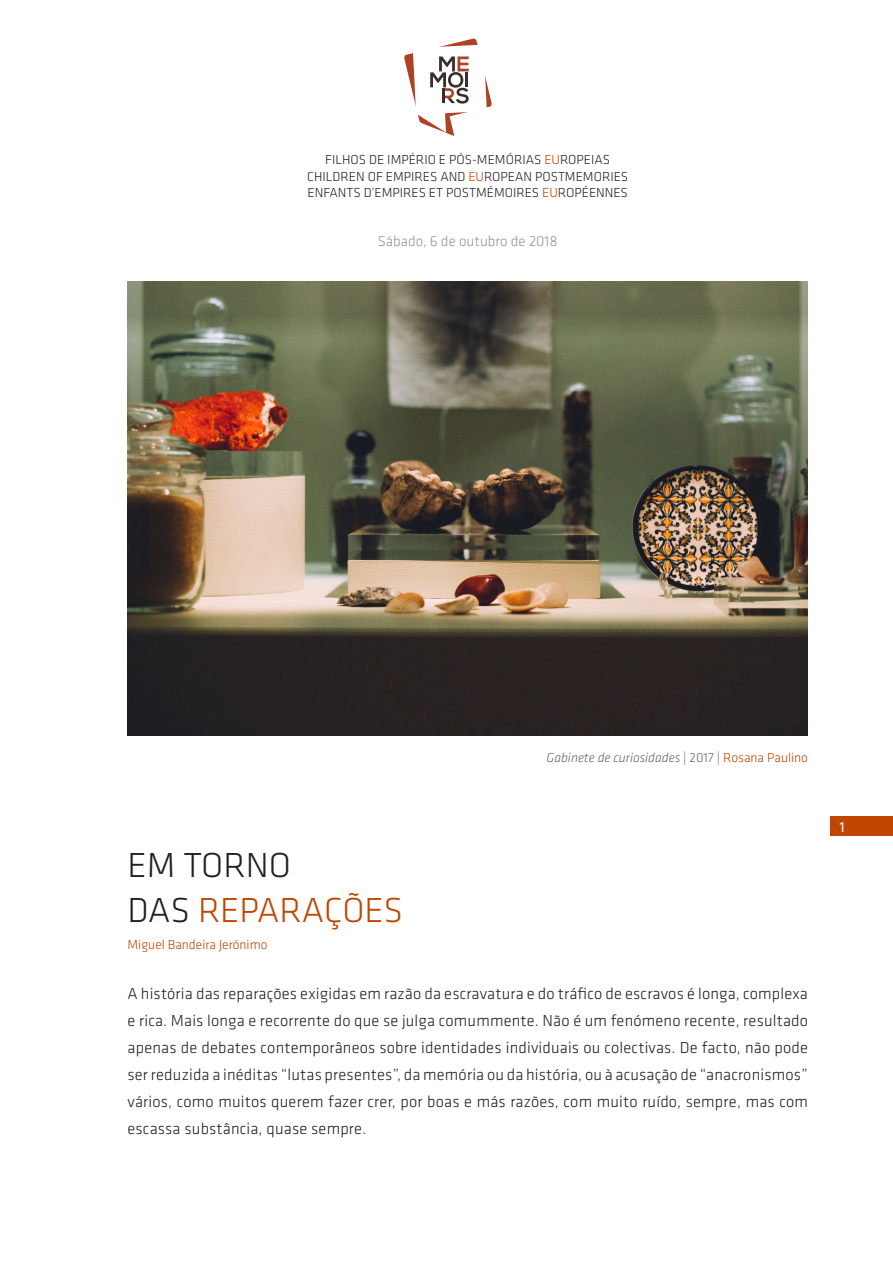
<style>
.page{position:relative;width:893px;height:1263px;background:#fff}
.page>*{position:absolute;margin:0;border:0;box-sizing:border-box;transform-origin:0 0}
.t1{font:300 36px/45px "Klavika";color:#231f20}
.t2{font:300 16.5px/27px "Klavika";letter-spacing:.01em;color:#231f20;text-align:justify}
.t3{font:300 15px "Klavika";color:#939598}
.t4{font:15px "Klavika";color:#fff}
.t5{font:300 13.5px/16.5px "Klavika";color:#231f20;text-align:center}
.t6{font:italic 300 13.5px "Klavika";color:#626466}
.t7{font:300 13.5px "Klavika";color:#c14600}
.s1{color:#c14600}
.s2{font-style:normal}
.s3{font-style:normal;color:#c14600}
</style>
<div class="page">
<div style="left:830px;top:817px;width:63px;height:19px;background:#c14600"></div>
<svg style="left:404px;top:38px;width:88px;height:98px"></svg>
<hr style="left:442px;top:88px;width:3px;height:15px;background:#382d2a">
<img style="left:128px;top:281px;width:680px;height:454px">
<p class="t5" style="left:307px;top:152px;width:322px">FILHOS DE IMPÉRIO E PÓS-MEMÓRIAS <span class="s1">EU</span>ROPEIAS<br>CHILDREN OF EMPIRES AND <span class="s1">EU</span>ROPEAN POSTMEMORIES<br>ENFANTS D’EMPIRES ET POSTMÉMOIRES <span class="s1">EU</span>ROPÉENNES</p>
<p class="t3" style="left:378px;top:233px;width:182px">Sábado, 6 de outubro de 2018</p>
<p class="t6" style="left:547px;top:750px;width:263px">Gabinete de curiosidades <span class="s2">| 2017 |</span> <span class="s3">Rosana Paulino</span></p>
<h1 class="t1" style="left:128px;top:843px;width:277px">EM TORNO<br>DAS <span class="s1">REPARAÇÕES</span></h1>
<p class="t7" style="left:128px;top:937px;width:141px">Miguel Bandeira Jerónimo</p>
<p class="t2" style="left:128px;top:980px;width:682px">A história das reparações exigidas em razão da escravatura e do tráfico de escravos é longa, complexa e rica. Mais longa e recorrente do que se julga comummente. Não é um fenómeno recente, resultado apenas de debates contemporâneos sobre identidades individuais ou colectivas. De facto, não pode ser reduzida a inéditas “lutas presentes”, da memória ou da história, ou à acusação de “anacronismos” vários, como muitos querem fazer crer, por boas e más razões, com muito ruído, sempre, mas com escassa substância, quase sempre.</p>
<p class="t4" style="left:839px;top:819px;width:7px">1</p>
</div>
